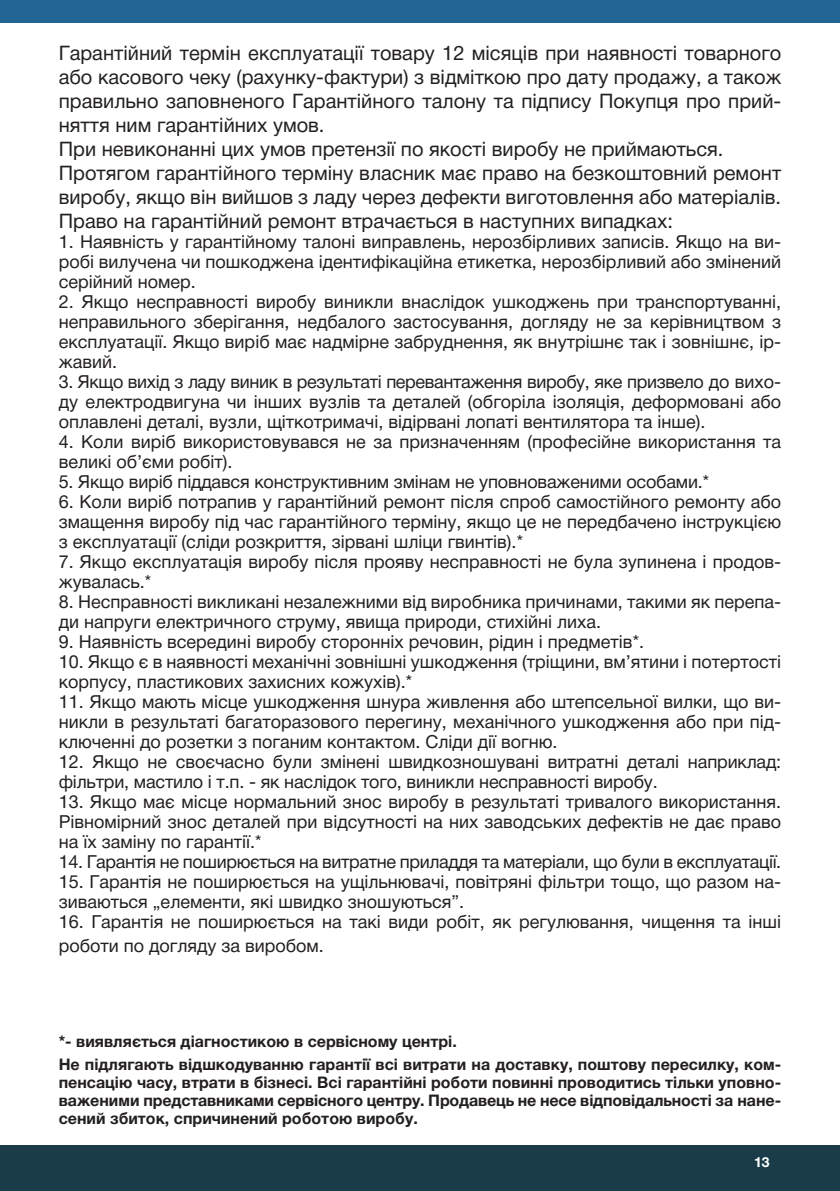
<style>
.page{position:relative;width:840px;height:1191px;background:#fff}
.page>*{position:absolute;margin:0;border:0;box-sizing:border-box;transform-origin:0 0}
.t1{font:20px/24px "Helvetica Neue Cyr";color:#231f20;text-align:justify}
.t2{font:18px/20px "Helvetica Neue Cyr";color:#231f20}
.t3{font:18px "Helvetica Neue Cyr";letter-spacing:-.02em;color:#231f20}
.t4{font:700 16px/18px "Helvetica Neue Cyr";color:#231f20;text-align:justify}
.t5{font:700 14px "Helvetica Neue Cyr";color:#fff}
</style>
<div class="page">
<div style="left:0;top:0;width:839px;height:23px;background:#226695"></div>
<div style="left:0;top:1145px;width:839px;height:46px;background:#1a3c49"></div>
<p class="t1" style="left:59px;top:41px;width:723px">Гарантійний термін експлуатації товару 12 місяців при наявності товарного або касового чеку (рахунку-фактури) з відміткою про дату продажу, а також правильно заповненого Гарантійного талону та підпису Покупця про прий&shy;няття ним гарантійних умов.</p>
<p class="t1" style="left:59px;top:137px;width:665px">При невиконанні цих умов претензії по якості виробу не приймаються.</p>
<p class="t1" style="left:59px;top:161px;width:723px">Протягом гарантійного терміну власник має право на безкоштовний ремонт виробу, якщо він вийшов з ладу через дефекти виготовлення або матеріалів.</p>
<p class="t1" style="left:59px;top:209px;width:615px">Право на гарантійний ремонт втрачається в наступних випадках:</p>
<p class="t2" style="left:59px;top:231px;width:723px;text-align:justify">1. Наявність у гарантійному талоні виправлень, нерозбірливих записів. Якщо на ви&shy;робі вилучена чи пошкоджена ідентифікаційна етикетка, нерозбірливий або змінений серійний номер.</p>
<p class="t2" style="left:59px;top:291px;width:723px;text-align:justify">2. Якщо несправності виробу виникли внаслідок ушкоджень при транспортуванні, неправильного зберігання, недбалого застосування, догляду не за керівництвом з експлуатації. Якщо виріб має надмірне забруднення, як внутрішнє так і зовнішнє, ір&shy;жавий.</p>
<p class="t2" style="left:59px;top:371px;width:723px;text-align:justify">3. Якщо вихід з ладу виник в результаті перевантаження виробу, яке призвело до вихо&shy;ду електродвигуна чи інших вузлів та деталей (обгоріла ізоляція, деформовані або оплавлені деталі, вузли, щіткотримачі, відірвані лопаті вентилятора та інше).</p>
<p class="t2" style="left:59px;top:431px;width:723px">4. Коли виріб використовувався не за призначенням (професійне використання та великі об’єми робіт).</p>
<p class="t2" style="left:59px;top:471px;width:651px">5. Якщо виріб піддався конструктивним змінам не уповноваженими особами.*</p>
<p class="t2" style="left:59px;top:491px;width:723px;text-align:justify">6. Коли виріб потрапив у гарантійний ремонт після спроб самостійного ремонту або змащення виробу під час гарантійного терміну, якщо це не передбачено інструкцією з експлуатації (сліди розкриття, зірвані шліци гвинтів).*</p>
<p class="t2" style="left:59px;top:551px;width:723px">7. Якщо експлуатація виробу після прояву несправності не була зупинена і продов&shy;жувалась.*</p>
<p class="t2" style="left:59px;top:591px;width:723px">8. Несправності викликані незалежними від виробника причинами, такими як перепа&shy;ди напруги електричного струму, явища природи, стихійні лиха.</p>
<p class="t2" style="left:59px;top:631px;width:586px">9. Наявність всередині виробу сторонніх речовин, рідин і предметів*.</p>
<p class="t2" style="left:59px;top:651px;width:723px">10. Якщо є в наявності механічні зовнішні ушкодження (тріщини, вм’ятини і потертості корпусу, пластикових захисних кожухів).*</p>
<p class="t2" style="left:59px;top:691px;width:723px;text-align:justify">11. Якщо мають місце ушкодження шнура живлення або штепсельної вилки, що ви&shy;никли в результаті багаторазового перегину, механічного ушкодження або при під&shy;ключенні до розетки з поганим контактом. Сліди дії вогню.</p>
<p class="t2" style="left:59px;top:751px;width:723px">12. Якщо не своєчасно були змінені швидкозношувані витратні деталі наприклад: фільтри, мастило і т.п. - як наслідок того, виникли несправності виробу.</p>
<p class="t2" style="left:59px;top:791px;width:723px;text-align:justify">13. Якщо має місце нормальний знос виробу в результаті тривалого використання.<br>Рівномірний знос деталей при відсутності на них заводських дефектів не дає право на їх заміну по гарантії.*</p>
<p class="t3" style="left:59px;top:851px;width:723px">14. Гарантія не поширюється на витратне приладдя та матеріали, що були в експлуатації.</p>
<p class="t2" style="left:59px;top:871px;width:723px">15. Гарантія не поширюється на ущільнювачі, повітряні фільтри тощо, що разом на&shy;зиваються „елементи, які швидко зношуються”.</p>
<p class="t2" style="left:59px;top:909px;width:723px;line-height:24px">16. Гарантія не поширюється на такі види робіт, як регулювання, чищення та інші роботи по догляду за виробом.</p>
<p class="t4" style="left:59px;top:1032px;width:399px">*- виявляється діагностикою в сервісному центрі.</p>
<p class="t4" style="left:59px;top:1055px;width:723px">Не підлягають відшкодуванню гарантії всі витрати на доставку, поштову пересилку, ком&shy;пенсацію часу, втрати в бізнесі. Всі гарантійні роботи повинні проводитись тільки уповно&shy;важеними представниками сервісного центру. Продавець не несе відповідальності за нане&shy;сений збиток, спричинений роботою виробу.</p>
<p class="t5" style="left:753px;top:1154px;width:17px">13</p>
</div>
